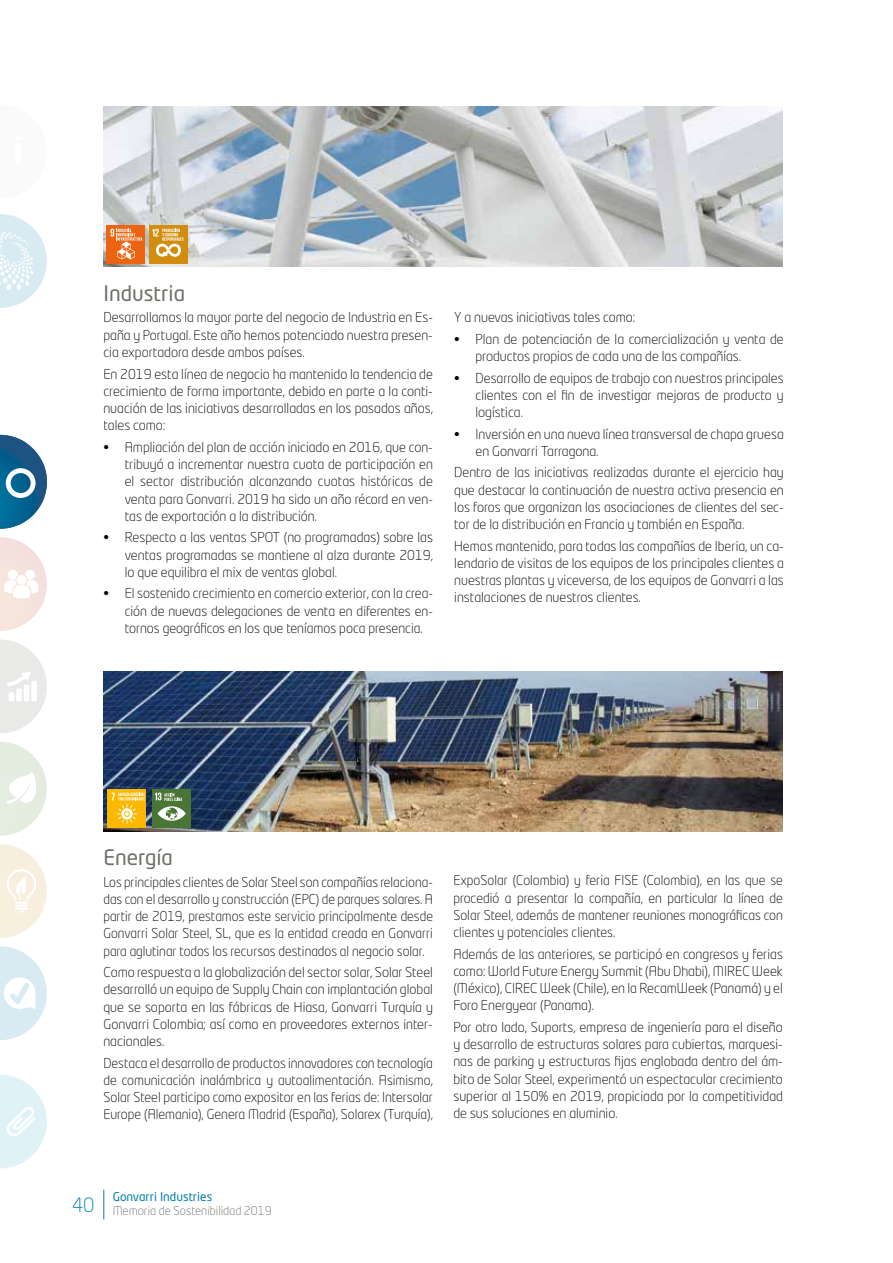
<style>
.page{position:relative;width:893px;height:1263px;background:#fff}
.page>*{position:absolute;margin:0;border:0;box-sizing:border-box;transform-origin:0 0}
.t1{font:21px "Neo Tech Std";color:#6f6e68}
.t2{font:300 13.5px/17.2px "Neo Tech Std";color:#000;text-align:justify}
.t3{font:300 12px/14.1px "Neo Tech Std";color:#6f6e68}
.s1{font-weight:400;color:#007eac}
</style>
<div class="page">
<img style="left:103px;top:671px;width:680px;height:161px">
<img style="left:103px;top:106px;width:680px;height:161px">
<hr style="left:103px;top:1189px;width:1px;height:30px;background:#007eac">
<svg style="left:0;top:435px;width:47px;height:94px"></svg>
<svg style="left:0;top:537px;width:47px;height:94px"></svg>
<div style="left:6px;top:468px;width:30px;height:30px;border:5px solid #fff;border-radius:50%"></div>
<svg style="left:0;top:639px;width:47px;height:94px"></svg>
<svg style="left:0;top:742px;width:47px;height:94px"></svg>
<svg style="left:0;top:844px;width:47px;height:94px"></svg>
<svg style="left:0;top:946px;width:47px;height:94px"></svg>
<svg style="left:0;top:1075px;width:47px;height:93px"></svg>
<svg style="left:0;top:214px;width:47px;height:94px"></svg>
<div style="left:107px;top:226px;width:38px;height:38px;background:#ec6411"></div>
<svg style="left:110px;top:229px;width:32px;height:30px"></svg>
<div style="left:150px;top:226px;width:38px;height:38px;background:#d28d0e"></div>
<svg style="left:152px;top:228px;width:31px;height:29px"></svg>
<div style="left:152px;top:789px;width:38px;height:39px;background:#4a7635"></div>
<svg style="left:155px;top:792px;width:31px;height:29px"></svg>
<div style="left:108px;top:789px;width:38px;height:39px;background:#fbb800"></div>
<svg style="left:112px;top:792px;width:33px;height:32px"></svg>
<h1 class="t1" style="left:103px;top:280px;width:83px">Industria</h1>
<p class="t2" style="left:103px;top:309px;width:331px">Desarrollamos la mayor parte del negocio de Industria en Es&shy;paña y Portugal. Este año hemos potenciado nuestra presen&shy;cia exportadora desde ambos países.</p>
<p class="t2" style="left:103px;top:365px;width:331px">En 2019 esta línea de negocio ha mantenido la tendencia de crecimiento de forma importante, debido en parte a la conti&shy;nuación de las iniciativas desarrolladas en los pasados años, tales como:</p>
<p class="t2" style="left:125px;top:438px;width:310px;text-indent:-21px">• Ampliación del plan de acción iniciado en 2016, que con&shy;tribuyó a incrementar nuestra cuota de participación en el sector distribución alcanzando cuotas históricas de venta para Gonvarri. 2019 ha sido un año récord en ven&shy;tas de exportación a la distribución.</p>
<p class="t2" style="left:125px;top:529px;width:310px;text-indent:-21px">• Respecto a las ventas SPOT (no programadas) sobre las ventas programadas se mantiene al alza durante 2019, lo que equilibra el mix de ventas global.</p>
<p class="t2" style="left:125px;top:585px;width:310px;text-indent:-21px">• El sostenido crecimiento en comercio exterior, con la crea&shy;ción de nuevas delegaciones de venta en diferentes en&shy;tornos geográficos en los que teníamos poca presencia.</p>
<p class="t2" style="left:454px;top:309px;width:183px">Y a nuevas iniciativas tales como:</p>
<p class="t2" style="left:475px;top:330px;width:310px;text-indent:-21px">• Plan de potenciación de la comercialización y venta de productos propios de cada una de las compañías.</p>
<p class="t2" style="left:475px;top:369px;width:310px;text-indent:-21px">• Desarrollo de equipos de trabajo con nuestros principales clientes con el fin de investigar mejoras de producto y logística.</p>
<p class="t2" style="left:475px;top:425px;width:310px;text-indent:-21px">• Inversión en una nueva línea transversal de chapa gruesa en Gonvarri Tarragona.</p>
<p class="t2" style="left:454px;top:464px;width:331px">Dentro de las iniciativas realizadas durante el ejercicio hay que destacar la continuación de nuestra activa presencia en los foros que organizan las asociaciones de clientes del sec&shy;tor de la distribución en Francia y también en España.</p>
<p class="t2" style="left:454px;top:537px;width:331px">Hemos mantenido, para todas las compañías de Iberia, un ca&shy;lendario de visitas de los equipos de los principales clientes a nuestras plantas y viceversa, de los equipos de Gonvarri a las instalaciones de nuestros clientes.</p>
<h1 class="t1" style="left:103px;top:844px;width:71px">Energía</h1>
<p class="t2" style="left:103px;top:873px;width:331px">Los principales clientes de Solar Steel son compañías relaciona&shy;das con el desarrollo y construcción (EPC) de parques solares. A partir de 2019, prestamos este servicio principalmente desde Gonvarri Solar Steel, SL, que es la entidad creada en Gonvarri para aglutinar todos los recursos destinados al negocio solar.</p>
<p class="t2" style="left:103px;top:963px;width:331px">Como respuesta a la globalización del sector solar, Solar Steel desarrolló un equipo de Supply Chain con implantación global que se soporta en las fábricas de Hiasa, Gonvarri Turquía y Gonvarri Colombia; así como en proveedores externos inter&shy;nacionales.</p>
<p class="t2" style="left:103px;top:1054px;width:331px">Destaca el desarrollo de productos innovadores con tecnología de comunicación inalámbrica y autoalimentación. Asimismo, Solar Steel participo como expositor en las ferias de: Intersolar Europe (Alemania), Genera Madrid (España), Solarex (Turquía),</p>
<p class="t2" style="left:453px;top:872px;width:331px">ExpoSolar (Colombia) y feria FISE (Colombia), en las que se procedió a presentar la compañía, en particular la línea de Solar Steel, además de mantener reuniones monográficas con clientes y potenciales clientes.</p>
<p class="t2" style="left:453px;top:945px;width:331px">Además de las anteriores, se participó en congresos y ferias como: World Future Energy Summit (Abu Dhabi), MIREC Week (México), CIREC Week (Chile), en la RecamWeek (Panamá) y el Foro Energyear (Panama).</p>
<p class="t2" style="left:453px;top:1018px;width:331px">Por otro lado, Suports, empresa de ingeniería para el diseño y desarrollo de estructuras solares para cubiertas, marquesi&shy;nas de parking y estructuras fijas englobada dentro del ám&shy;bito de Solar Steel, experimentó un espectacular crecimiento superior al 150% en 2019, propiciada por la competitividad de sus soluciones en aluminio.</p>
<p class="t3" style="left:72px;top:1189px;width:201px;text-indent:41px"><span class="s1">Gonvarri Industries<br></span><sup>40</sup> Memoria de Sostenibilidad 2019</p>
</div>
